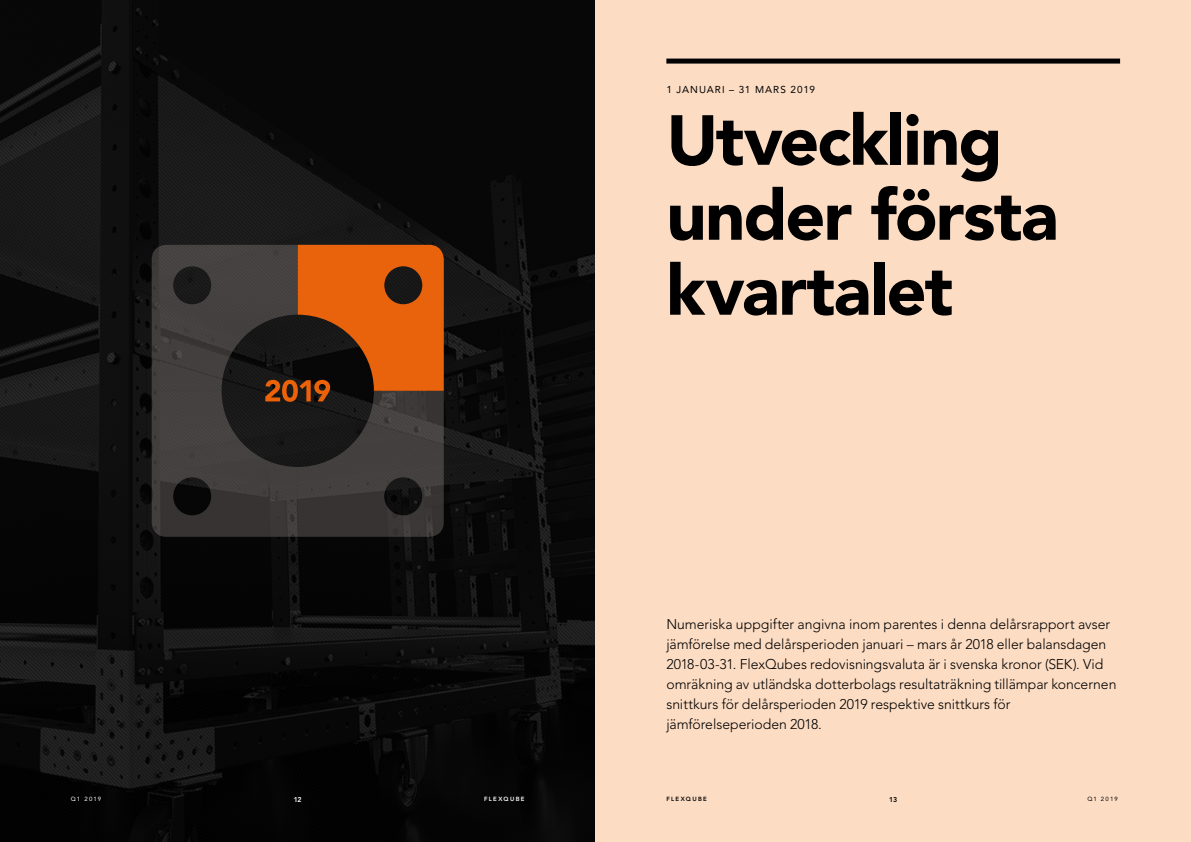
<style>
.page{position:relative;width:1191px;height:842px;background:#fff}
.page>*{position:absolute;margin:0;border:0;box-sizing:border-box;transform-origin:0 0}
.t1{font:900 70px/75px "Avenir LT Std";letter-spacing:-.02em;color:#000}
.t2{font:300 14px/20px "Avenir LT Std";color:#000}
.t3{font:10px "Avenir LT Std";letter-spacing:.105em;color:#000}
.t4{font:800 7px "Avenir LT Std";color:#fff}
.t5{font:800 7px "Avenir LT Std";color:#000}
.t6{font:800 6px "Avenir LT Std";letter-spacing:.22em;color:#fff}
.t7{font:800 6px "Avenir LT Std";letter-spacing:.22em;color:#000}
.t8{font:6px "Avenir LT Std";letter-spacing:.19em;color:#fff}
.t9{font:6px "Avenir LT Std";letter-spacing:.19em;color:#000}
</style>
<div class="page">
<img style="left:0;top:0;width:595px;height:842px">
<div style="left:595px;top:0;width:596px;height:842px;background:#fcdcc3"></div>
<div style="left:666px;top:59px;width:454px;height:5px;background:#000"></div>
<svg style="left:152px;top:245px;width:292px;height:292px;background:#553928"></svg>
<p class="t3" style="left:666px;top:83px;width:150px">1 JANUARI – 31 MARS 2019</p>
<h1 class="t1" style="left:666px;top:103px;width:393px">Utveckling under första kvartalet</h1>
<p class="t2" style="left:666px;top:614px;width:451px">Numeriska uppgifter angivna inom parentes i denna delårsrapport avser jämförelse med delårsperioden januari – mars år 2018 eller balansdagen 2018-03-31. FlexQubes redovisningsvaluta är i svenska kronor (SEK). Vid omräkning av utländska dotterbolags resultaträkning tillämpar koncernen snittkurs för delårsperioden 2019 respektive snittkurs för jämförelseperioden 2018.</p>
<p class="t8" style="left:71px;top:796px;width:32px">Q1 2019</p>
<p class="t4" style="left:294px;top:795px;width:10px">12</p>
<p class="t6" style="left:484px;top:795px;width:42px">FLEXQUBE</p>
<p class="t7" style="left:666px;top:795px;width:42px">FLEXQUBE</p>
<p class="t5" style="left:889px;top:795px;width:10px">13</p>
<p class="t9" style="left:1087px;top:796px;width:32px">Q1 2019</p>
</div>
